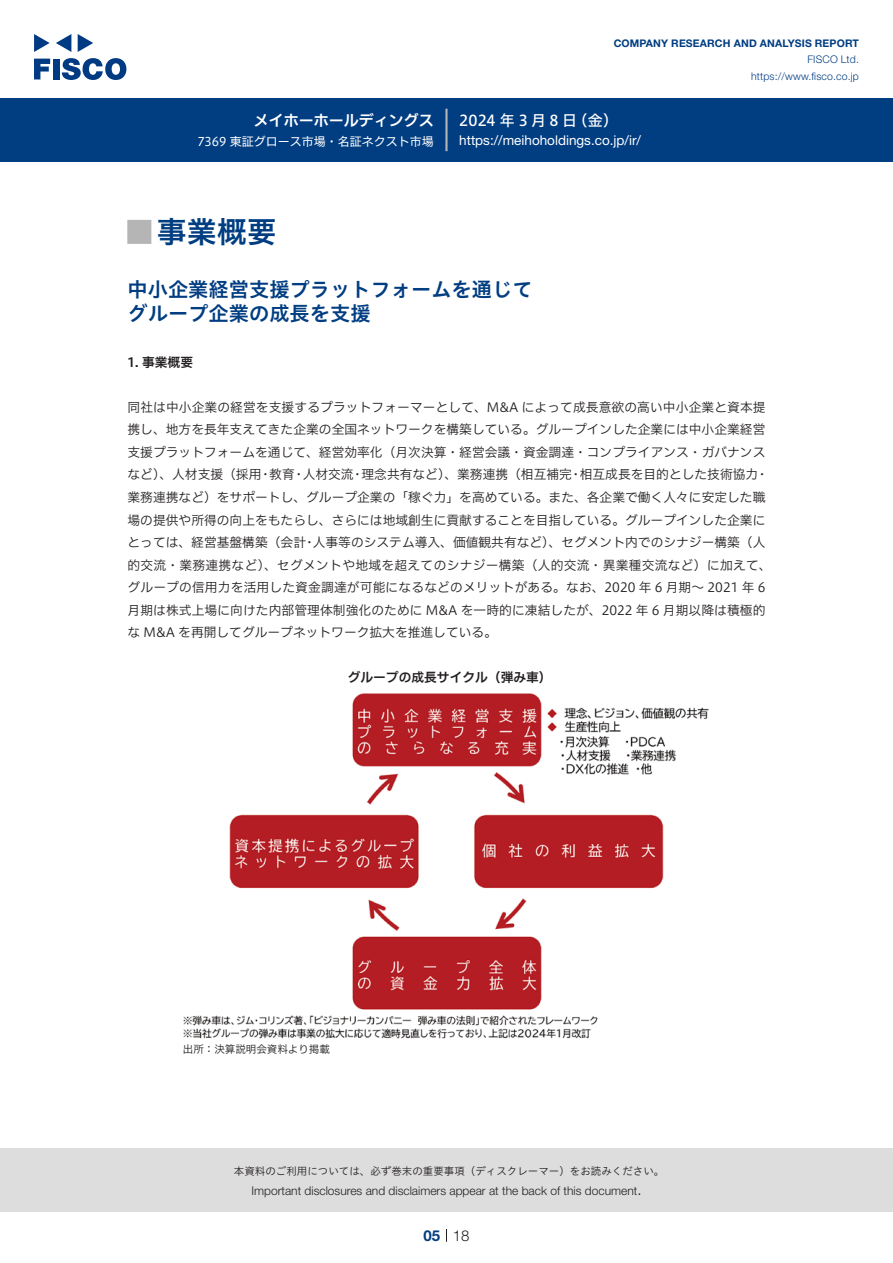
<style>
.page{position:relative;width:893px;height:1263px;background:#fff}
.page>*{position:absolute;margin:0;border:0;box-sizing:border-box;transform-origin:0 0}
.t1{font:30px "Hiragino UD Sans Std N W6";color:#003d81}
.t2{font:24px "Hiragino UD Sans Std N W6";color:#b5b5b6}
.中タイトル{font:20.25px/24px "Hiragino UD Sans Std W6";color:#003d81}
.t3{font:15px "Hiragino UD Sans F Std N W5";letter-spacing:.22em;color:#fff}
.t4{font:15px "Hiragino UD Sans F Std N W6";color:#fff}
.t5{font:300 15px "Helvetica Neue LT Std";color:#231f20}
.t6{font:700 15px "Helvetica Neue LT Std";color:#003d81}
.t7{font:13.5px "Helvetica Neue LT Std";color:#fff}
.本文{font:12.75px/22.5px "Hiragino UD Sans F Std N W3";color:#231f20;text-align:right}
.チャートタイトル{font:12.75px "Hiragino UD Sans F Std N W6";color:#231f20}
.小タイトル{font:12.75px "Hiragino UD Sans F Std N W6";color:#231f20}
.t8{font:300 12px "Helvetica Neue LT Std";color:#231f20}
.t9{font:12px "Hiragino UD Sans F Std N W4";color:#fff}
.t10{font:10.5px "Hiragino UD Sans Std W3";color:#231f20}
.t11{font:700 10.5px "Helvetica Neue LT Std";letter-spacing:.015em;color:#003d81}
.t12{font:300 10.5px/16.5px "Helvetica Neue LT Std";letter-spacing:.015em;color:#003d81;text-align:right}
.表組み基本スタイル{font:10.5px "Hiragino UD Sans F Std N W3";color:#231f20}
</style>
<div class="page">
<div style="left:0;top:1148px;width:893px;height:64px;background:#ddd"></div>
<svg style="left:34px;top:59px;width:16px;height:20px"></svg>
<div style="left:53px;top:59px;width:6px;height:20px;background:#003a83"></div>
<svg style="left:62px;top:58px;width:64px;height:22px"></svg>
<svg style="left:34px;top:34px;width:16px;height:18px"></svg>
<svg style="left:78px;top:34px;width:15px;height:18px"></svg>
<svg style="left:56px;top:34px;width:15px;height:18px"></svg>
<div style="left:0;top:98px;width:893px;height:64px;background:#003d81"></div>
<hr style="left:445px;top:109px;width:3px;height:42px;background:#b5b5b6">
<svg style="left:446px;top:1229px;width:1px;height:13px"></svg>
<img style="left:183px;top:693px;width:526px;height:346px">
<p class="t4" style="left:254px;top:109px;width:182px">メイホーホールディングス</p>
<p class="t9" style="left:197px;top:132px;width:238px">7369 東証グロース市場・名証ネクスト市場</p>
<p class="t11" style="left:614px;top:37px;width:247px">COMPANY RESEARCH AND ANALYSIS REPORT</p>
<p class="t12" style="left:751px;top:51px;width:109px">FISCO Ltd. https://www.fisco.co j p.</p>
<p class="t3" style="left:459px;top:109px;width:119px">2024年3月8日</p>
<p class="t3" style="left:572px;top:109px;width:47px">（金(</p>
<p class="t7" style="left:459px;top:132px;width:183px">https://meihoholdings. c o j p. /i r/</p>
<p class="t1" style="left:157px;top:209px;width:121px">事業概要</p>
<p class="t2" style="left:128px;top:213px;width:25px">█</p>
<p class="中タイトル" style="left:128px;top:276px;width:406px">中小企業経営支援プラットフォームを通じてグループ企業の成長を支援</p>
<p class="小タイトル" style="left:128px;top:352px;width:67px">1. 事業概要</p>
<p class="本文" style="left:128px;top:395px;width:642px">同社は中小企業の経営を支援するプラットフォーマーとして、M&amp;A によって成長意欲の高い中小企業と資本提携し、地方を長年支えてきた企業の全国ネットワークを構築している。グループインした企業には中小企業経営支援プラットフォームを通じて、経営効率化（月次決算・経営会議・資金調達・コンプライアンス・ガバナンス・</p>
<p class="本文" style="left:128px;top:463px;width:135px">など）、人材支援（採用</p>
<p class="本文" style="left:128px;top:485px;width:639px">業務連携など）をサポートし、グループ企業の「稼ぐ力」を高めている。また、各企業で働く人々に安定した職</p>
<p class="本文" style="left:128px;top:508px;width:639px">場の提供や所得の向上をもたらし、さらには地域創生に貢献することを目指している。グループインした企業に</p>
<p class="本文" style="left:313px;top:530px;width:454px">人事等のシステム導入、価値観共有など）、セグメント内でのシナジー構築（人</p>
<p class="本文" style="left:362px;top:463px;width:212px">理念共有など）、業務連携（相互補完</p>
<p class="本文" style="left:269px;top:463px;width:27px">教育</p>
<p class="本文" style="left:580px;top:463px;width:180px">相互成長を目的とした技術協力</p>
<p class="本文" style="left:303px;top:463px;width:52px">人材交流</p>
<p class="本文" style="left:259px;top:463px;width:14px">・</p>
<p class="本文" style="left:292px;top:463px;width:14px">・</p>
<p class="本文" style="left:351px;top:463px;width:14px">・</p>
<p class="本文" style="left:569px;top:463px;width:14px">・</p>
<p class="本文" style="left:128px;top:530px;width:646px;text-align:left">とっては、経営基盤構築（会計<br>的交流・業務連携など）、セグメントや地域を超えてのシナジー構築（人的交流・異業種交流など）に加えて、グループの信用力を活用した資金調達が可能になるなどのメリットがある。なお、2020 年 6 月期～ 2021 年 6月期は株式上場に向けた内部管理体制強化のために M&amp;A を一時的に凍結したが、2022 年 6 月期以降は積極的な M&amp;A を再開してグループネットワーク拡大を推進している。</p>
<p class="チャートタイトル" style="left:348px;top:667px;width:206px">グループの成長サイクル（弾み車(</p>
<p class="本文" style="left:303px;top:530px;width:14px">・</p>
<p class="表組み基本スタイル" style="left:183px;top:1041px;width:148px">出所：決算説明会資料より掲載</p>
<p class="t10" style="left:234px;top:1163px;width:432px">本資料のご利用については、必ず巻末の重要事項（ディスクレーマー）をお読みください。</p>
<p class="t5" style="left:637px;top:1180px;width:6px">.</p>
<p class="t8" style="left:251px;top:1183px;width:387px">Important disclosures and disclaimers appear at the back of this document</p>
<p class="t6" style="left:423px;top:1226px;width:18px">05</p>
<p class="t5" style="left:453px;top:1226px;width:18px">18</p>
</div>
